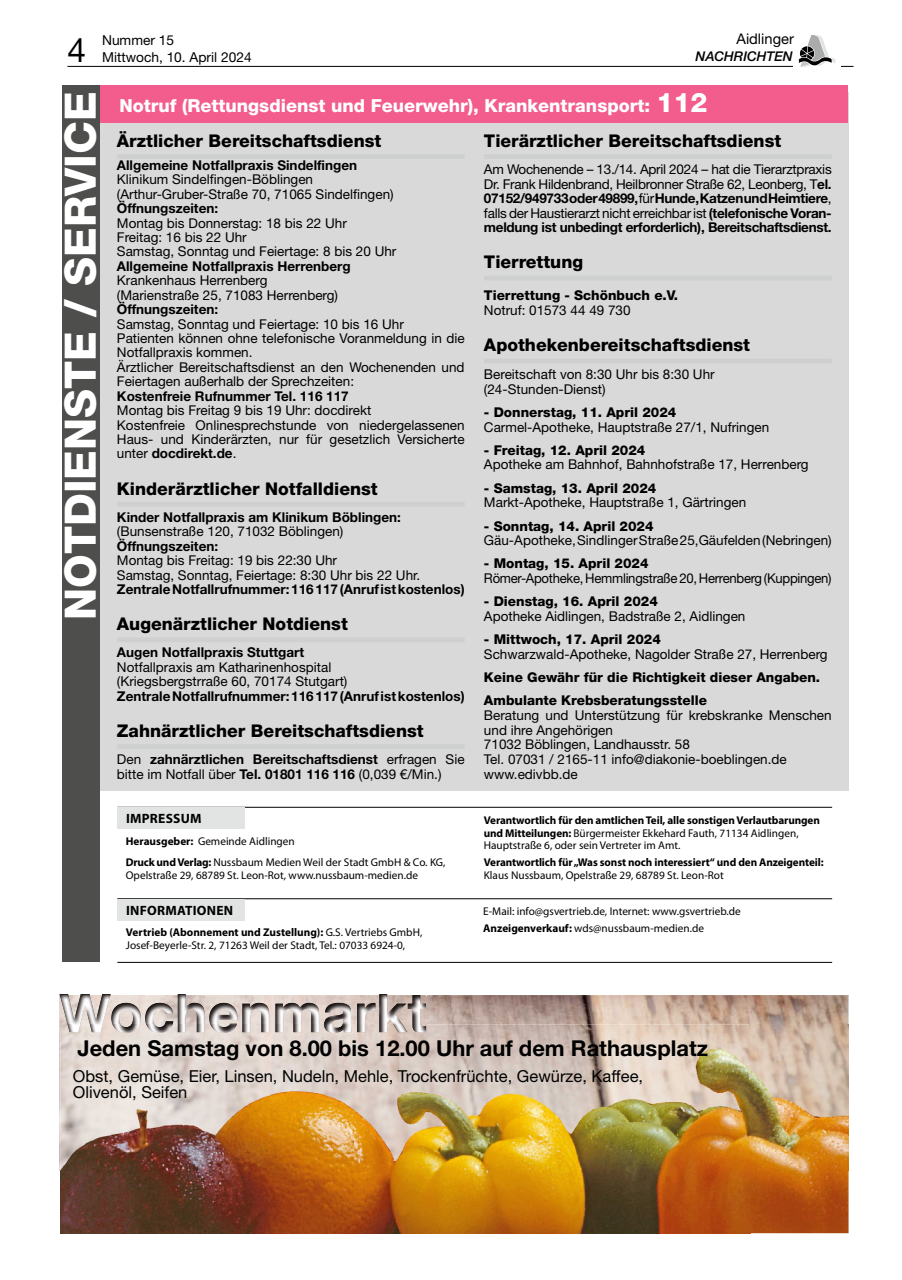
<style>
.page{position:relative;width:902px;height:1280px;background:#fff}
.page>*{position:absolute;margin:0;border:0;box-sizing:border-box;transform-origin:0 0}
.t1{font:800 43.35px "Helvetica Neue LT Pro";color:#fff}
.t2{font:33.6px "Helvetica Neue LT Pro";color:#000}
.t3{font:700 21.9px "Helvetica Neue LT Pro";color:#000}
.t4{font:800 18px "Helvetica Neue LT Pro";color:#fff}
.t5{font:800 17.55px "Helvetica Neue LT Pro";color:#000}
.t6{font:16.5px/16.5px "Helvetica Neue LT Pro";color:#000}
.t7{font:14.7px "Helvetica Neue LT Pro";color:#000}
.t8{font:13.65px/16.5px "Helvetica Neue LT Pro";color:#000}
.t9{font:13.5px/14.4px "Helvetica Neue LT Pro";color:#000}
.t10{font:700 13.5px/14.4px "Helvetica Neue LT Pro";color:#000}
.t11{font:800 13.5px/23.2px "Helvetica Neue LT Pro";color:#000}
.t12{font:13.5px "Helvetica Neue LT Pro";letter-spacing:-.02em;color:#000}
.t13{font:700 13.5px "Myriad Pro";letter-spacing:.02em;color:#000}
.t14{font:italic 500 13.35px "Helvetica Neue LT Pro";color:#000}
.t15{font:11.25px/21.3px "Myriad Pro";color:#000}
.t16{font:700 11.25px/12.8px "Myriad Pro";letter-spacing:-.01em;color:#000}
.s1{font-size:27px}
.s2{font-weight:700}
.s3{font-weight:400}
</style>
<div class="page">
<hr style="left:67px;top:66px;width:786px;height:1px;background:#000">
<div style="left:792px;top:59px;width:48px;height:10px;background:#fff"></div>
<svg style="left:798px;top:36px;width:37px;height:31px"></svg>
<div style="left:62px;top:92px;width:786px;height:699px;background:#d9d9d9"></div>
<div style="left:117px;top:154px;width:347px;height:5px;background:#cecfcf"></div>
<div style="left:117px;top:502px;width:347px;height:5px;background:#cecfcf"></div>
<div style="left:117px;top:637px;width:347px;height:5px;background:#cecfcf"></div>
<div style="left:117px;top:744px;width:347px;height:5px;background:#cecfcf"></div>
<div style="left:484px;top:154px;width:347px;height:5px;background:#cecfcf"></div>
<hr style="left:484px;top:276px;width:347px;height:4px;background:#cecfcf">
<hr style="left:484px;top:359px;width:347px;height:4px;background:#cecfcf">
<div style="left:62px;top:85px;width:38px;height:876px;background:#4e4e4d"></div>
<div style="left:100px;top:85px;width:747px;height:38px;background:#f25d8d"></div>
<hr style="left:117px;top:807px;width:715px;height:1px;background:#000">
<div style="left:117px;top:807px;width:128px;height:22px;background:#e2e3e3"></div>
<hr style="left:117px;top:898px;width:715px;height:1px;background:#000">
<div style="left:117px;top:899px;width:128px;height:21px;background:#e2e3e3"></div>
<hr style="left:117px;top:962px;width:715px;height:1px;background:#000">
<img style="left:59px;top:995px;width:789px;height:176px">
<img style="left:61px;top:1024px;width:787px;height:209px">
<img style="left:749px;top:1024px;width:99px;height:147px">
<img style="left:59px;top:995px;width:367px;height:38px">
<img style="left:61px;top:1024px;width:365px;height:9px">
<h2 class="t2" style="left:67px;top:29px;width:20px">4</h2>
<p class="t8" style="left:102px;top:32px;width:151px">Nummer 15<br>Mittwoch, 10. April 2024</p>
<p class="t7" style="left:736px;top:30px;width:59px">Aidlinger</p>
<p class="t14" style="left:695px;top:48px;width:98px">NACHRICHTEN</p>
<h1 class="t1" style="left:54px;top:620px;width:530px;rotate:-90deg">NOTDIENSTE / SERVICE</h1>
<h3 class="t4" style="left:119px;top:95px;width:589px">Notruf (Rettungsdienst und Feuerwehr), Krankentransport: <span class="s1">112</span></h3>
<p class="t5" style="left:117px;top:130px;width:266px">Ärztlicher Bereitschaftsdienst</p>
<p class="t10" style="left:117px;top:158px;width:242px">Allgemeine Notfallpraxis Sindelfingen</p>
<p class="t9" style="left:117px;top:172px;width:278px">Klinikum Sindelfingen-Böblingen (Arthur-Gruber-Straße 70, 71065 Sindelfingen)</p>
<p class="t10" style="left:117px;top:201px;width:103px">Öffnungszeiten:</p>
<p class="t9" style="left:117px;top:215px;width:281px">Montag bis Donnerstag: 18 bis 22 Uhr<br>Freitag: 16 bis 22 Uhr<br>Samstag, Sonntag und Feiertage: 8 bis 20 Uhr</p>
<p class="t10" style="left:117px;top:259px;width:235px">Allgemeine Notfallpraxis Herrenberg</p>
<p class="t9" style="left:117px;top:273px;width:222px">Krankenhaus Herrenberg (Marienstraße 25, 71083 Herrenberg)</p>
<p class="t10" style="left:117px;top:302px;width:103px">Öffnungszeiten:</p>
<p class="t9" style="left:117px;top:316px;width:349px">Samstag, Sonntag und Feiertage: 10 bis 16 Uhr<br>Patienten können ohne telefonische Voranmeldung in die Notfallpraxis kommen.<br>Ärztlicher Bereitschaftsdienst an den Wochenenden und Feiertagen außerhalb der Sprechzeiten:</p>
<p class="t10" style="left:117px;top:388px;width:233px">Kostenfreie Rufnummer Tel. 116 117</p>
<p class="t9" style="left:117px;top:403px;width:349px">Montag bis Freitag 9 bis 19 Uhr: docdirekt<br>Kostenfreie Onlinesprechstunde von niedergelassenen Haus- und Kinderärzten, nur für gesetzlich Versicherte unter <span class="s2">docdirekt.de</span>.</p>
<p class="t5" style="left:117px;top:478px;width:262px">Kinderärztlicher Notfalldienst</p>
<p class="t10" style="left:117px;top:509px;width:285px">Kinder Notfallpraxis am Klinikum Böblingen:</p>
<p class="t9" style="left:117px;top:524px;width:228px">(Bunsenstraße 120, 71032 Böblingen)</p>
<p class="t10" style="left:117px;top:538px;width:103px">Öffnungszeiten:</p>
<p class="t9" style="left:117px;top:553px;width:305px">Montag bis Freitag: 19 bis 22:30 Uhr<br>Samstag, Sonntag, Feiertage: 8:30 Uhr bis 22 Uhr.</p>
<p class="t10" style="left:117px;top:582px;width:349px">Zentrale Notfallrufnummer: 116 117 (Anruf ist kostenlos)</p>
<p class="t5" style="left:117px;top:614px;width:232px">Augenärztlicher Notdienst</p>
<p class="t10" style="left:117px;top:645px;width:189px">Augen Notfallpraxis Stuttgart</p>
<p class="t9" style="left:117px;top:660px;width:232px">Notfallpraxis am Katharinenhospital (Kriegsbergstrraße 60, 70174 Stutgart)</p>
<p class="t10" style="left:117px;top:688px;width:349px">Zentrale Notfallrufnummer: 116 117 (Anruf ist kostenlos)</p>
<p class="t5" style="left:117px;top:720px;width:308px">Zahnärztlicher Bereitschaftsdienst</p>
<p class="t10" style="left:117px;top:752px;width:349px"><span class="s3">Den</span> zahnärztlichen Bereitschaftsdienst <span class="s3">erfragen Sie bitte im Notfall über</span> Tel. 01801 116 116 <span class="s3">(0,039 €/Min.)</span></p>
<p class="t5" style="left:484px;top:130px;width:299px">Tierärztlicher Bereitschaftsdienst</p>
<p class="t9" style="left:484px;top:162px;width:349px;text-align:justify">Am Wochenende – 13./14. April 2024 – hat die Tierarztpraxis Dr. Frank Hildenbrand, Heilbronner Straße 62, Leonberg, T<span class="s2">el.<br>07152/949733 oder 49899,</span> für <span class="s2">Hunde, Katzen und Heimtiere</span>, falls der Haustierarzt nicht erreichbar ist <span class="s2">(telefonische Voran&shy;meldung ist unbedingt erforderlich), Bereitschaftsdienst.</span></p>
<p class="t5" style="left:484px;top:252px;width:101px">Tierrettung</p>
<p class="t11" style="left:484px;top:284px;width:196px">Tierrettung - Schönbuch e.V.</p>
<p class="t9" style="left:484px;top:303px;width:148px">Notruf: 01573 44 49 730</p>
<p class="t5" style="left:484px;top:335px;width:267px">Apothekenbereitschaftsdienst</p>
<p class="t9" style="left:484px;top:366px;width:232px">Bereitschaft von 8:30 Uhr bis 8:30 Uhr (24-Stunden-Dienst)</p>
<p class="t11" style="left:484px;top:400px;width:194px">- Donnerstag, 11. April 2024</p>
<p class="t9" style="left:484px;top:419px;width:287px">Carmel-Apotheke, Hauptstraße 27/1, Nufringen</p>
<p class="t11" style="left:484px;top:438px;width:163px">- Freitag, 12. April 2024</p>
<p class="t9" style="left:484px;top:457px;width:326px">Apotheke am Bahnhof, Bahnhofstraße 17, Herrenberg</p>
<p class="t11" style="left:484px;top:476px;width:174px">- Samstag, 13. April 2024</p>
<p class="t9" style="left:484px;top:495px;width:264px">Markt-Apotheke, Hauptstraße 1, Gärtringen</p>
<p class="t11" style="left:484px;top:514px;width:171px">- Sonntag, 14. April 2024</p>
<p class="t9" style="left:484px;top:533px;width:349px">Gäu-Apotheke, Sindlinger Straße 25,Gäufelden (Nebringen)</p>
<p class="t11" style="left:484px;top:552px;width:166px">- Montag, 15. April 2024</p>
<p class="t12" style="left:484px;top:570px;width:349px">Römer-Apotheke, Hemmlingstraße 20, Herrenberg (Kuppingen)</p>
<p class="t11" style="left:484px;top:590px;width:175px">- Dienstag, 16. April 2024</p>
<p class="t9" style="left:484px;top:609px;width:263px">Apotheke Aidlingen, Badstraße 2, Aidlingen</p>
<p class="t11" style="left:484px;top:628px;width:178px">- Mittwoch, 17. April 2024</p>
<p class="t9" style="left:484px;top:647px;width:345px">Schwarzwald-Apotheke, Nagolder Straße 27, Herrenberg</p>
<p class="t11" style="left:484px;top:666px;width:338px">Keine Gewähr für die Richtigkeit dieser Angaben.<br>Ambulante Krebsberatungsstelle</p>
<p class="t9" style="left:484px;top:708px;width:349px">Beratung und Unterstützung für krebskranke Menschen und ihre Angehörigen<br>71032 Böblingen, Landhausstr. 58<br>Tel. 07031 / 2165-11 info@diakonie-boeblingen.de www.edivbb.de</p>
<p class="t13" style="left:126px;top:810px;width:77px">IMPRESSUM</p>
<p class="t15" style="left:126px;top:831px;width:321px"><span class="s2">Herausgeber:</span> Gemeinde Aidlingen<br><span class="s2">Druck und Verlag:</span> Nussbaum Medien Weil der Stadt GmbH &amp; Co. KG,</p>
<p class="t15" style="left:126px;top:865px;width:294px">Opelstraße 29, 68789 St. Leon-Rot, www.nussbaum-medien.de</p>
<p class="t13" style="left:126px;top:902px;width:109px">INFORMATIONEN</p>
<p class="t15" style="left:126px;top:926px;width:298px;line-height:12.8px"><span class="s2">Vertrieb (Abonnement und Zustellung):</span> G.S. Vertriebs GmbH,<br>Josef-Beyerle-Str. 2, 71263 Weil der Stadt, Tel.: 07033 6924-0,</p>
<p class="t16" style="left:483px;top:813px;width:337px">Verantwortlich für den amtlichen Teil, alle sonstigen Verlautbarungen und Mitteilungen: <span class="s3">Bürgermeister Ekkehard Fauth, 71134 Aidlingen,<br>Hauptstraße 6, oder sein Vertreter im Amt.</span></p>
<p class="t16" style="left:483px;top:856px;width:341px">Verantwortlich für „Was sonst noch interessiert“ und den Anzeigenteil:</p>
<p class="t15" style="left:483px;top:865px;width:241px">Klaus Nussbaum, Opelstraße 29, 68789 St. Leon-Rot</p>
<p class="t15" style="left:483px;top:903px;width:259px;line-height:17px">E-Mail: info@gsvertrieb.de, Internet: www.gsvertrieb.de<br><span class="s2">Anzeigenverkauf:</span> wds@nussbaum-medien.de</p>
<h3 class="t3" style="left:77px;top:1035px;width:632px">Jeden Samstag von 8.00 bis 12.00 Uhr auf dem Rathausplatz</h3>
<p class="t6" style="left:73px;top:1067px;width:571px">Obst, Gemüse, Eier, Linsen, Nudeln, Mehle, Trockenfrüchte, Gewürze, Kaffee,<br>Olivenöl, Seifen</p>
</div>
